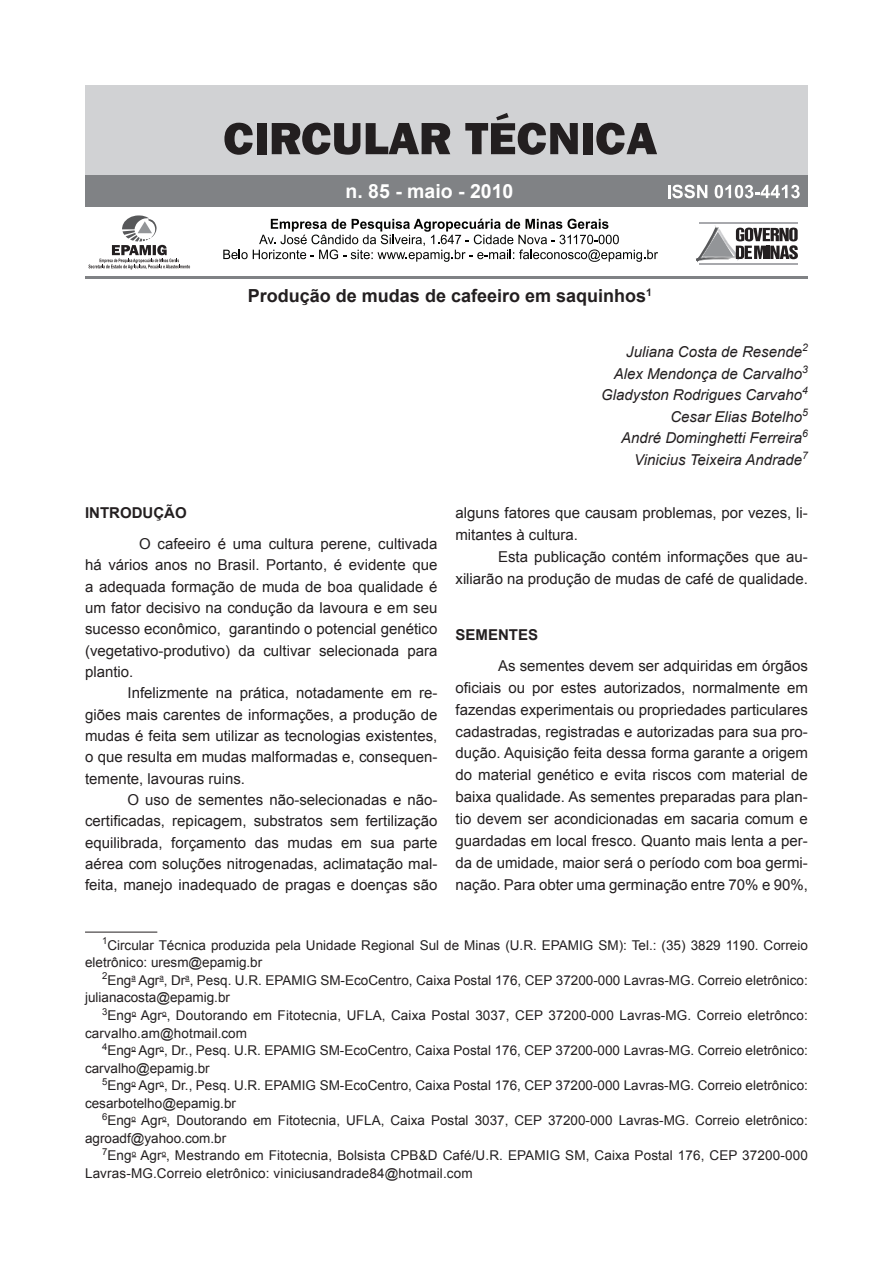
<style>
.page{position:relative;width:893px;height:1263px;background:#fff}
.page>*{position:absolute;margin:0;border:0;box-sizing:border-box;transform-origin:0 0}
.t1{font:700 19.5px "Arial";color:#fff}
.CT_-_Titulo_principa{font:700 18px "Arial";color:#231f20}
.CT_-_texto{font:15px/21.3px "Arial";color:#231f20;text-align:justify}
.CT_-_autores{font:italic 15px "Arial";color:#231f20}
.CT_-_1_titulos{font:700 15px "Arial";color:#231f20}
.CT_-_nota_rodapé{font:13.5px/17.5px "Arial";color:#231f20}
</style>
<div class="page">
<hr style="left:85px;top:276px;width:723px;height:3px;background:#808285">
<div style="left:85px;top:85px;width:723px;height:91px;background:#d1d2d4"></div>
<div style="left:85px;top:176px;width:723px;height:31px;background:#808285"></div>
<svg style="left:668px;top:185px;width:39px;height:13px"></svg>
<svg style="left:715px;top:185px;width:85px;height:13px"></svg>
<svg style="left:223px;top:219px;width:435px;height:43px"></svg>
<hr style="left:699px;top:222px;width:99px;height:1px;background:#a8a9ad">
<hr style="left:699px;top:263px;width:99px;height:2px;background:#a8a9ad">
<svg style="left:696px;top:225px;width:102px;height:37px"></svg>
<svg style="left:224px;top:123px;width:29px;height:32px"></svg>
<div style="left:257px;top:123px;width:10px;height:31px;background:#231f20"></div>
<svg style="left:272px;top:123px;width:88px;height:32px"></svg>
<svg style="left:366px;top:123px;width:84px;height:31px"></svg>
<svg style="left:465px;top:113px;width:113px;height:42px"></svg>
<div style="left:583px;top:123px;width:10px;height:31px;background:#231f20"></div>
<svg style="left:596px;top:123px;width:61px;height:32px"></svg>
<svg style="left:89px;top:215px;width:101px;height:54px"></svg>
<hr style="left:85px;top:932px;width:72px;height:1px;background:#231f20">
<p class="t1" style="left:345px;top:178px;width:169px">n. 85 - maio - 2010</p>
<p class="CT_-_Titulo_principa" style="left:248px;top:283px;width:405px">Produção de mudas de cafeeiro em saquinhos<sup>1</sup></p>
<p class="CT_-_1_titulos" style="left:85px;top:503px;width:103px">INTRODUÇÃO</p>
<p class="CT_-_texto" style="left:85px;top:533px;width:354px;text-indent:54px">O cafeeiro é uma cultura perene, cultivada há vários anos no Brasil. Portanto, é evidente que a adequada formação de muda de boa qualidade é um fator decisivo na condução da lavoura e em seu sucesso econômico, garantindo o potencial genético (vegetativo-produtivo) da cultivar selecionada para plantio.</p>
<p class="CT_-_texto" style="left:85px;top:682px;width:354px;text-indent:43px">Infelizmente na prática, notadamente em re&shy;giões mais carentes de informações, a produção de mudas é feita sem utilizar as tecnologias existentes, o que resulta em mudas malformadas e, consequen&shy;temente, lavouras ruins.</p>
<p class="CT_-_texto" style="left:85px;top:789px;width:354px;text-indent:43px">O uso de sementes não-selecionadas e não&shy;certificadas, repicagem, substratos sem fertilização equilibrada, forçamento das mudas em sua parte aérea com soluções nitrogenadas, aclimatação mal&shy;feita, manejo inadequado de pragas e doenças são</p>
<p class="CT_-_autores" style="left:626px;top:342px;width:183px">Juliana Costa de Resende<sup>2</sup></p>
<p class="CT_-_autores" style="left:614px;top:364px;width:196px">Alex Mendonça de Carvalho<sup>3</sup></p>
<p class="CT_-_autores" style="left:601px;top:385px;width:208px">Gladyston Rodrigues Carvaho<sup>4</sup></p>
<p class="CT_-_autores" style="left:670px;top:407px;width:139px">Cesar Elias Botelho<sup>5</sup></p>
<p class="CT_-_autores" style="left:621px;top:428px;width:188px">André Dominghetti Ferreira<sup>6</sup></p>
<p class="CT_-_autores" style="left:634px;top:450px;width:175px">Vinicius Teixeira Andrade<sup>7</sup></p>
<p class="CT_-_texto" style="left:455px;top:502px;width:354px;line-height:21.9px">alguns fatores que causam problemas, por vezes, li&shy;mitantes à cultura.</p>
<p class="CT_-_texto" style="left:455px;top:546px;width:354px;line-height:21.9px;text-align:right">Esta publicação contém informações que au&shy;xiliarão na produção de mudas de café de qualidade.</p>
<p class="CT_-_1_titulos" style="left:455px;top:625px;width:84px">SEMENTES</p>
<p class="CT_-_texto" style="left:455px;top:655px;width:354px;line-height:21.9px;text-indent:43px">As sementes devem ser adquiridas em órgãos oficiais ou por estes autorizados, normalmente em fazendas experimentais ou propriedades particulares cadastradas, registradas e autorizadas para sua pro&shy;dução. Aquisição feita dessa forma garante a origem do material genético e evita riscos com material de baixa qualidade. As sementes preparadas para plan&shy;tio devem ser acondicionadas em sacaria comum e guardadas em local fresco. Quanto mais lenta a per&shy;da de umidade, maior será o período com boa germi&shy;nação. Para obter uma germinação entre 70% e 90%,</p>
<p class="CT_-_nota_rodapé" style="left:85px;top:936px;width:724px;text-indent:17px"><sup>1</sup>Circular Técnica produzida pela Unidade Regional Sul de Minas (U.R. EPAMIG SM): Tel.: (35) 3829 1190. Correio eletrônico: uresm@epamig.br</p>
<p class="CT_-_nota_rodapé" style="left:85px;top:971px;width:724px;text-indent:17px"><sup>2</sup>Eng<sup>a</sup> Agr<sup>a</sup>, Dr<sup>a</sup>, Pesq. U.R. EPAMIG SM-EcoCentro, Caixa Postal 176, CEP 37200-000 Lavras-MG. Correio eletrônico: julianacosta@epamig.br</p>
<p class="CT_-_nota_rodapé" style="left:85px;top:1006px;width:724px;text-indent:17px"><sup>3</sup>Eng<sup>o</sup> Agr<sup>o</sup>, Doutorando em Fitotecnia, UFLA, Caixa Postal 3037, CEP 37200-000 Lavras-MG. Correio eletrônco: carvalho.am@hotmail.com</p>
<p class="CT_-_nota_rodapé" style="left:85px;top:1042px;width:724px;text-indent:17px"><sup>4</sup>Eng<sup>o</sup> Agr<sup>o</sup>, Dr., Pesq. U.R. EPAMIG SM-EcoCentro, Caixa Postal 176, CEP 37200-000 Lavras-MG. Correio eletrônico: carvalho@epamig.br</p>
<p class="CT_-_nota_rodapé" style="left:85px;top:1077px;width:724px;text-indent:17px"><sup>5</sup>Eng<sup>o</sup> Agr<sup>o</sup>, Dr., Pesq. U.R. EPAMIG SM-EcoCentro, Caixa Postal 176, CEP 37200-000 Lavras-MG. Correio eletrônico: cesarbotelho@epamig.br</p>
<p class="CT_-_nota_rodapé" style="left:85px;top:1112px;width:724px;text-indent:17px"><sup>6</sup>Eng<sup>o</sup> Agr<sup>o</sup>, Doutorando em Fitotecnia, UFLA, Caixa Postal 3037, CEP 37200-000 Lavras-MG. Correio eletrônico: agroadf@yahoo.com.br</p>
<p class="CT_-_nota_rodapé" style="left:85px;top:1147px;width:724px;text-indent:17px"><sup>7</sup>Eng<sup>o</sup> Agr<sup>o</sup>, Mestrando em Fitotecnia, Bolsista CPB&amp;D Café/U.R. EPAMIG SM, Caixa Postal 176, CEP 37200-000<br>Lavras-MG.Correio eletrônico: viniciusandrade84@hotmail.com</p>
</div>
